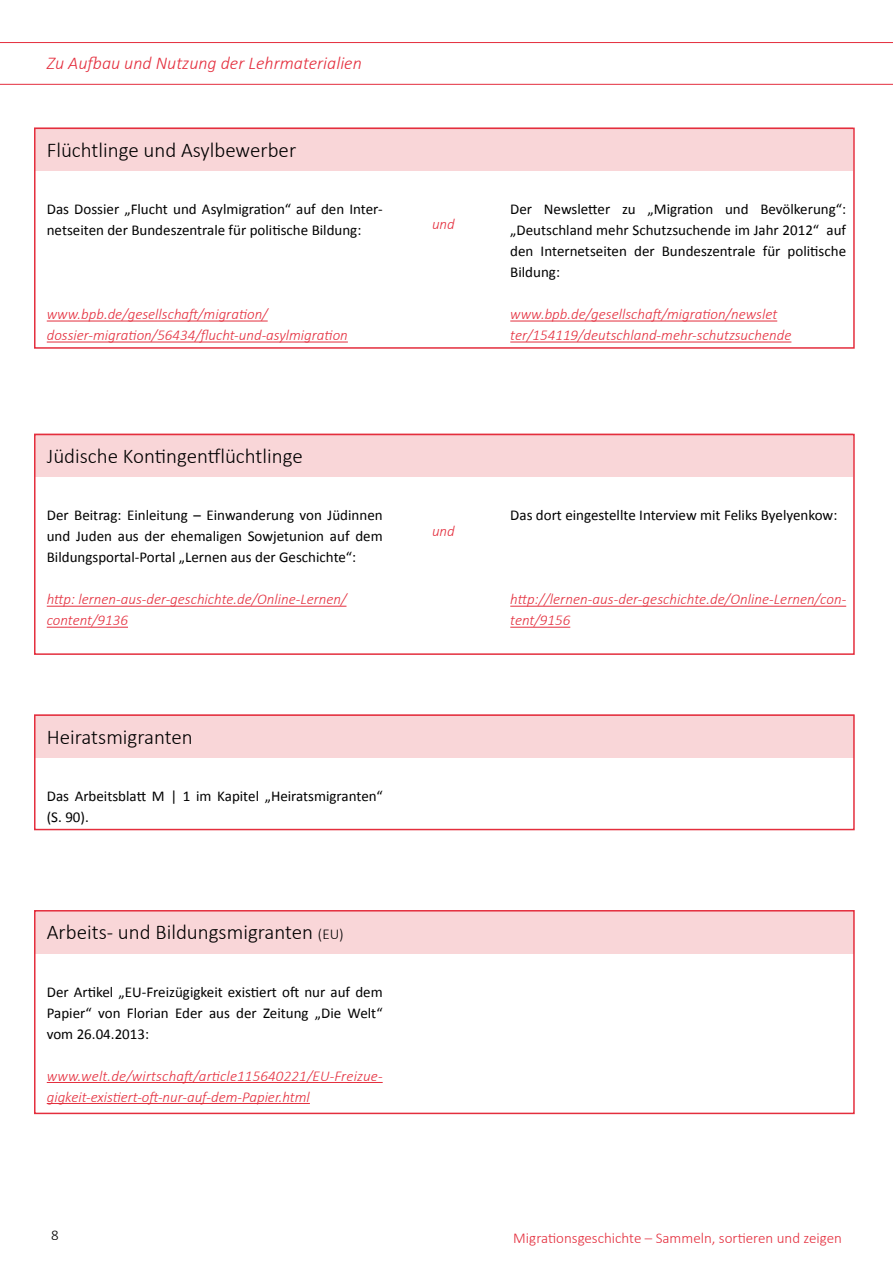
<style>
.page{position:relative;width:893px;height:1263px;background:#fff}
.page>*{position:absolute;margin:0;border:0;box-sizing:border-box;transform-origin:0 0}
.t1{font:300 21px "Calibri";color:#000}
.t2{font:italic 300 18px "Calibri";color:#e42e3d}
.t3{font:15px/21px "Calibri";color:#000;text-align:justify}
.t4{font:italic 300 15px/21px "Calibri";color:#e42e3d}
.t5{font:300 15px "Calibri";color:#e42e3d}
.t6{font:300 15px "Calibri";color:#000}
.s1{font-size:15px}
</style>
<div class="page">
<hr style="left:0;top:42px;width:893px;height:1px;background:#e42e3d">
<hr style="left:0;top:84px;width:893px;height:1px;background:#e42e3d">
<div style="left:34px;top:128px;width:819px;height:43px;background:#f9d6d8"></div>
<hr style="left:47px;top:321px;width:221px;height:1px;background:#e42e3d">
<hr style="left:47px;top:342px;width:301px;height:1px;background:#e42e3d">
<hr style="left:510px;top:321px;width:267px;height:1px;background:#e42e3d">
<hr style="left:510px;top:342px;width:281px;height:1px;background:#e42e3d">
<div style="left:34px;top:434px;width:819px;height:43px;background:#f9d6d8"></div>
<hr style="left:47px;top:606px;width:299px;height:1px;background:#e42e3d">
<hr style="left:47px;top:627px;width:81px;height:1px;background:#e42e3d">
<hr style="left:510px;top:606px;width:336px;height:1px;background:#e42e3d">
<hr style="left:510px;top:627px;width:60px;height:1px;background:#e42e3d">
<div style="left:34px;top:714px;width:820px;height:44px;background:#f9d6d8"></div>
<div style="left:34px;top:910px;width:820px;height:43px;background:#f9d6d8"></div>
<hr style="left:47px;top:1082px;width:336px;height:1px;background:#e42e3d">
<hr style="left:47px;top:1103px;width:263px;height:1px;background:#e42e3d">
<div style="left:34px;top:128px;width:821px;height:221px;border:2px solid #e42e3d"></div>
<div style="left:34px;top:434px;width:821px;height:221px;border:2px solid #e42e3d"></div>
<div style="left:34px;top:714px;width:821px;height:116px;border:2px solid #e42e3d"></div>
<div style="left:34px;top:910px;width:821px;height:204px;border:2px solid #e42e3d"></div>
<p class="t2" style="left:47px;top:52px;width:317px">Zu Aufbau und Nutzung der Lehrmaterialien</p>
<h1 class="t1" style="left:47px;top:137px;width:251px">Flüchtlinge und Asylbewerber</h1>
<p class="t3" style="left:47px;top:199px;width:337px">Das Dossier „Flucht und Asylmigration“ auf den Inter&shy;netseiten der Bundeszentrale für politische Bildung:</p>
<p class="t4" style="left:47px;top:303px;width:303px">www.bpb.de/gesellschaft/migration/ dossier-migration/56434/flucht-und-asylmigration</p>
<h1 class="t1" style="left:47px;top:443px;width:257px">Jüdische Kontingentflüchtlinge</h1>
<p class="t3" style="left:47px;top:505px;width:337px">Der Beitrag: Einleitung – Einwanderung von Jüdinnen und Juden aus der ehemaligen Sowjetunion auf dem Bildungsportal-Portal „Lernen aus der Geschichte“:</p>
<p class="t4" style="left:47px;top:589px;width:301px">http: lernen-aus-der-geschichte.de/Online-Lernen/ content/9136</p>
<h1 class="t1" style="left:47px;top:724px;width:148px">Heiratsmigranten</h1>
<p class="t3" style="left:47px;top:785px;width:337px">Das Arbeitsblatt M | 1 im Kapitel „Heiratsmigranten“ (S. 90).</p>
<h1 class="t1" style="left:47px;top:919px;width:298px">Arbeits- und Bildungsmigranten <span class="s1">(EU)</span></h1>
<p class="t3" style="left:47px;top:981px;width:337px">Der Artikel „EU-Freizügigkeit existiert oft nur auf dem Papier“ von Florian Eder aus der Zeitung „Die Welt“ vom 26.04.2013:</p>
<p class="t4" style="left:47px;top:1065px;width:337px">www.welt.de/wirtschaft/article115640221/EU-Freizue&shy;gigkeit-existiert-oft-nur-auf-dem-Papier.html</p>
<p class="t4" style="left:432px;top:214px;width:24px">und</p>
<p class="t4" style="left:432px;top:520px;width:24px">und</p>
<p class="t3" style="left:510px;top:199px;width:337px">Der Newsletter zu „Migration und Bevölkerung“: „Deutschland mehr Schutzsuchende im Jahr 2012“ auf den Internetseiten der Bundeszentrale für politische Bildung:</p>
<p class="t4" style="left:510px;top:303px;width:283px">www.bpb.de/gesellschaft/migration/newslet ter/154119/deutschland-mehr-schutzsuchende</p>
<p class="t3" style="left:510px;top:505px;width:329px">Das dort eingestellte Interview mit Feliks Byelyenkow:</p>
<p class="t4" style="left:510px;top:589px;width:338px">http://lernen-aus-der-geschichte.de/Online-Lernen/con&shy;tent/9156</p>
<p class="t6" style="left:51px;top:1226px;width:9px">8</p>
<p class="t5" style="left:513px;top:1229px;width:330px">Migrationsgeschichte – Sammeln, sortieren und zeigen</p>
</div>
